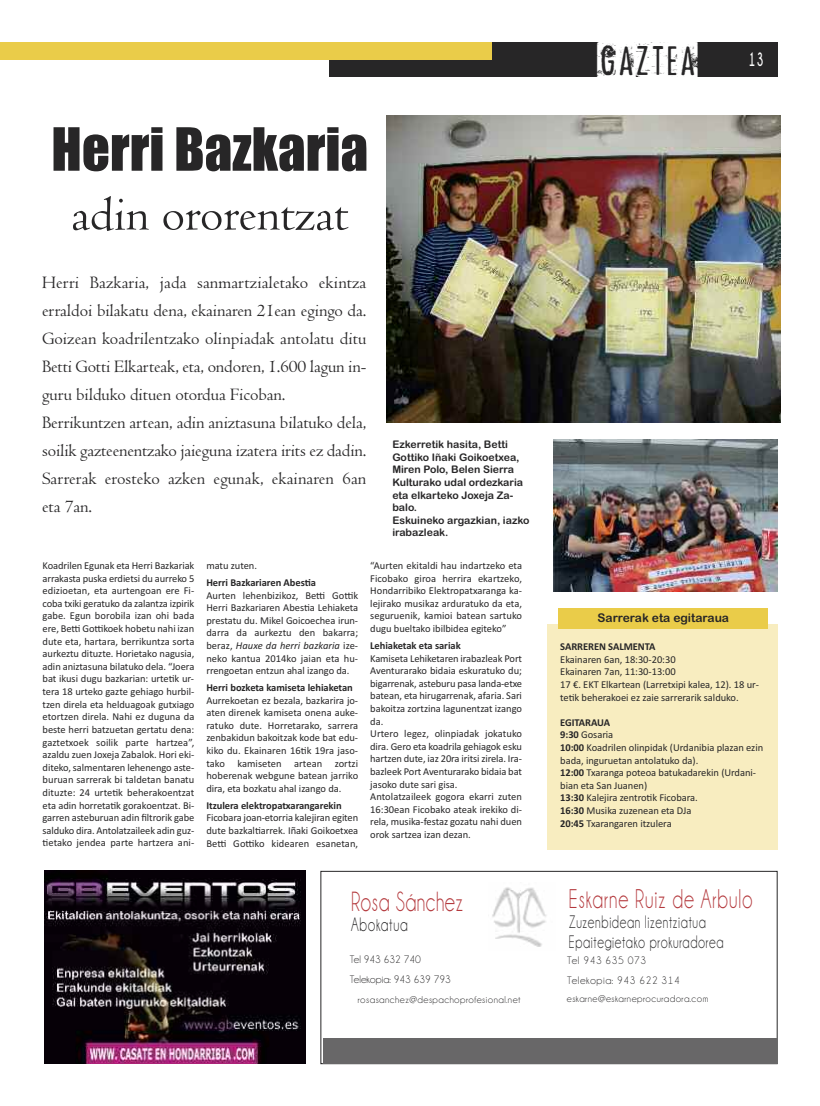
<style>
.page{position:relative;width:820px;height:1106px;background:#fff}
.page>*{position:absolute;margin:0;border:0;box-sizing:border-box;transform-origin:0 0}
.t1{font:55px "Impact";color:#272627}
.t2{font:50px "Centaur";color:#272627}
.t3{font:40px "Punk Rock Show";color:#fff}
.t4{font:28px "Champagne&Limousines";letter-spacing:.025em;color:#b4393d;scale:.71 1}
.t5{font:27.3px "Champagne&Limousines";letter-spacing:.05em;color:#b4393d;scale:.71 1}
.t6{font:19.6px "Champagne&Limousines";letter-spacing:.05em;color:#272627;scale:.71 1}
.t7{font:700 19.2px "Champagne&Limousines";color:#fff;scale:.62 1}
.t8{font:18.2px/20px "Champagne&Limousines";letter-spacing:.05em;color:#272627;scale:.71 1}
.t9{font:18px/28px "Centaur";letter-spacing:-.005em;color:#272627}
.t10{font:12px "Arial Rounded MT Bold";color:#272627}
.t11{font:11px/20px "Champagne&Limousines";letter-spacing:.005em;color:#272627}
.t12{font:11px/20px "Champagne&Limousines";letter-spacing:.05em;color:#272627}
.t13{font:10.5px/12.6px "Calibri";letter-spacing:-.005em;color:#272627;text-align:justify}
.t14{font:10.5px/12.6px "Arial Rounded MT Bold";color:#272627}
.t15{font:700 10.5px "Calibri";letter-spacing:-.005em;color:#272627}
.t16{font:10px "Champagne&Limousines";letter-spacing:.045em;color:#272627}
.s1{font-style:italic}
.s2{font-weight:700}
</style>
<div class="page">
<div style="left:329px;top:43px;width:448px;height:34px;background:#272627"></div>
<div style="left:0;top:42px;width:491px;height:17px;background:#eacc49"></div>
<div style="left:387px;top:115px;width:398px;height:313px;background:linear-gradient(to right,#fff,#fff)"></div>
<img style="left:387px;top:116px;width:393px;height:306px">
<img style="left:45px;top:870px;width:260px;height:193px">
<img style="left:553px;top:439px;width:224px;height:152px">
<div style="left:547px;top:624px;width:230px;height:225px;background:#f8edc0"></div>
<div style="left:558px;top:608px;width:209px;height:21px;background:#eacc49"></div>
<img style="left:492px;top:887px;width:55px;height:60px">
<div style="left:323px;top:1038px;width:453px;height:25px;background:#686768"></div>
<h1 class="t1" style="left:51px;top:120px;width:318px">Herri Bazkaria</h1>
<h2 class="t2" style="left:71px;top:183px;width:279px">adin ororentzat</h2>
<p class="t9" style="left:42px;top:267px;width:326px">Herri Bazkaria, jada sanmartzialetako ekintza erraldoi bilakatu dena, ekainaren 21ean egingo da.<br>Goizean koadrilentzako olinpiadak antolatu ditu Betti Gotti Elkarteak, eta, ondoren, 1.600 lagun in&shy;guru bilduko dituen otordua Ficoban.<br>Berrikuntzen artean, adin aniztasuna bilatuko dela, soilik gazteenentzako jaieguna izatera irits ez dadin.<br>Sarrerak erosteko azken egunak, ekainaren 6an eta 7an.</p>
<p class="t14" style="left:392px;top:438px;width:139px">Ezkerretik hasita, Betti<br>Gottiko Iñaki Goikoetxea,<br>Miren Polo, Belen Sierra<br>Kulturako udal ordezkaria eta elkarteko Joxeja Za&shy;balo.<br>Eskuineko argazkian, iazko irabazleak.</p>
<p class="t13" style="left:43px;top:559px;width:153px">Koadrilen Egunak eta Herri Bazkariak arrakasta puska erdietsi du aurreko 5 edizioetan, eta aurtengoan ere Fi&shy;coba txiki geratuko da zalantza izpirik gabe. Egun borobila izan ohi bada ere, Betti Gottikoek hobetu nahi izan dute eta, hartara, berrikuntza sorta aurkeztu dituzte. Horietako nagusia, adin aniztasuna bilatuko dela. “Joera bat ikusi dugu bazkarian: urtetik ur&shy;tera 18 urteko gazte gehiago hurbil&shy;tzen direla eta helduagoak gutxiago etortzen direla. Nahi ez duguna da beste herri batzuetan gertatu dena: gaztetxoek soilik parte hartzea”, azaldu zuen Joxeja Zabalok. Hori eki&shy;diteko, salmentaren lehenengo aste&shy;buruan sarrerak bi taldetan banatu dituzte: 24 urtetik beherakoentzat eta adin horretatik gorakoentzat. Bi&shy;garren asteburuan adin filtrorik gabe salduko dira. Antolatzaileek adin guz&shy;tietako jendea parte hartzera ani-</p>
<p class="t13" style="left:206px;top:559px;width:52px">matu zuten.</p>
<p class="t15" style="left:206px;top:576px;width:111px">Herri Bazkariaren Abestia</p>
<p class="t13" style="left:206px;top:588px;width:153px">Aurten lehenbizikoz, Betti Gottik Herri Bazkariaren Abestia Lehiaketa prestatu du. Mikel Goicoechea irun&shy;darra da aurkeztu den bakarra; beraz, <span class="s1">Hauxe da herri bazkaria</span> ize&shy;neko kantua 2014ko jaian eta hu&shy;rrengoetan entzun ahal izango da.</p>
<p class="t15" style="left:206px;top:681px;width:148px">Herri bozketa kamiseta lehiaketan</p>
<p class="t13" style="left:206px;top:693px;width:153px">Aurrekoetan ez bezala, bazkarira jo&shy;aten direnek kamiseta onena auke&shy;ratuko dute. Horretarako, sarrera zenbakidun bakoitzak kode bat edu&shy;kiko du. Ekainaren 16tik 19ra jaso&shy;tako kamiseten artean zortzi hoberenak webgune batean jarriko dira, eta bozkatu ahal izango da.</p>
<p class="t15" style="left:206px;top:799px;width:137px">Itzulera elektropatxarangarekin</p>
<p class="t13" style="left:206px;top:811px;width:153px">Ficobara joan-etorria kalejiran egiten dute bazkaltiarrek. Iñaki Goikoetxea Betti Gottiko kidearen esanetan,</p>
<p class="t13" style="left:370px;top:559px;width:153px">“Aurten ekitaldi hau indartzeko eta Ficobako giroa herrira ekartzeko, Hondarribiko Elektropatxaranga ka&shy;lejirako musikaz arduratuko da eta, seguruenik, kamioi batean sartuko dugu bueltako ibilbidea egiteko”</p>
<p class="t15" style="left:370px;top:639px;width:92px">Lehiaketak eta sariak</p>
<p class="t13" style="left:370px;top:651px;width:153px;text-align:left">Kamiseta Lehiketaren irabazleak Port Aventurarako bidaia eskuratuko du; bigarrenak, asteburu pasa landa-etxe batean, eta hirugarrenak, afaria. Sari bakoitza zortzina lagunentzat izango da.<br>Urtero legez, olinpiadak jokatuko dira. Gero eta koadrila gehiagok esku hartzen dute, iaz 20ra iritsi zirela. Ira&shy;bazleek Port Aventurarako bidaia bat jasoko dute sari gisa.<br>Antolatzaileek gogora ekarri zuten 16:30ean Ficobako ateak irekiko di&shy;rela, musika-festaz gozatu nahi duen orok sartzea izan dezan.</p>
<h3 class="t4" style="left:351px;top:884px;width:159px">Rosa Sánchez</h3>
<h3 class="t6" style="left:351px;top:912px;width:81px">Abokatua</h3>
<h3 class="t3" style="left:599px;top:36px;width:98px">GAZTEA</h3>
<h3 class="t7" style="left:748px;top:48px;width:25px">13</h3>
<p class="t10" style="left:597px;top:611px;width:133px">Sarrerak eta egitaraua</p>
<p class="t15" style="left:560px;top:640px;width:97px">SARREREN SALMENTA</p>
<p class="t13" style="left:560px;top:653px;width:200px;text-align:left">Ekainaren 6an, 18:30-20:30<br>Ekainaren 7an, 11:30-13:00<br>17 €. EKT Elkartean (Larretxipi kalea, 12). 18 ur&shy;tetik beherakoei ez zaie sarrerarik salduko.</p>
<p class="t13" style="left:560px;top:716px;width:204px;text-align:left"><span class="s2">EGITARAUA<br>9:30</span> Gosaria<br><span class="s2">10:00</span> Koadrilen olinpidak (Urdanibia plazan ezin bada, inguruetan antolatuko da).<br><span class="s2">12:00</span> Txaranga poteoa batukadarekin (Urdani&shy;bian eta San Juanen)<br><span class="s2">13:30</span> Kalejira zentrotik Ficobara.<br><span class="s2">16:30</span> Musika zuzenean eta DJa<br><span class="s2">20:45</span> Txarangaren itzulera</p>
<h3 class="t5" style="left:568px;top:882px;width:260px">Eskarne Ruiz de Arbulo</h3>
<h3 class="t8" style="left:568px;top:911px;width:219px">Zuzenbidean lizentziatua<br>Epaitegietako prokuradorea</h3>
<p class="t11" style="left:349px;top:948px;width:103px">Tel 943 632 740<br>Telekopia: 943 639 793</p>
<p class="t12" style="left:567px;top:950px;width:114px">Tel 943 635 073<br>Telekopia: 943 622 314</p>
<p class="t16" style="left:357px;top:993px;width:164px">rosasanchez@despachoprofesional.net</p>
<p class="t16" style="left:566px;top:993px;width:143px">eskarne@eskarneprocuradora.com</p>
</div>
